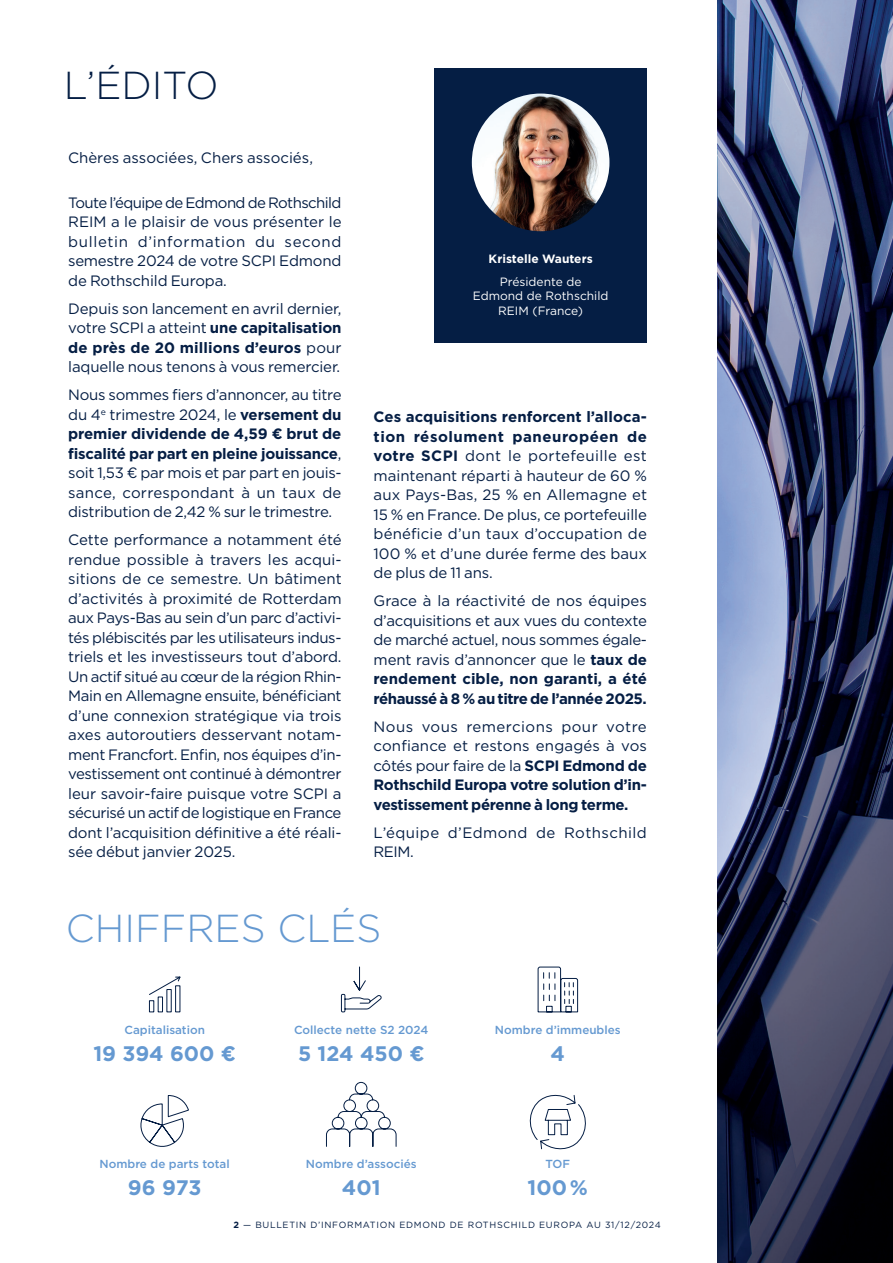
<style>
.page{position:relative;width:893px;height:1263px;background:#fff}
.page>*{position:absolute;margin:0;border:0;box-sizing:border-box;transform-origin:0 0}
.t1{font:300 39px "Gotham";color:#6599d1}
.t2{font:300 39px "Gotham";color:#051e44}
.t3{font:700 21px "Gotham";color:#6599d1}
.texte_edito_2{font:15px/19.5px "Gotham";letter-spacing:-.01em;color:#051e44;text-align:justify}
.texte_edito_2-2{font:700 15px/19.5px "Gotham";letter-spacing:-.025em;color:#051e44;text-align:justify}
.texte_edito_2-3{font:15px/19.5px "Gotham";letter-spacing:.03em;color:#051e44}
.texte_courant_justif_ok{font:15px "Gotham";color:#051e44}
.t4{font:12px/14.4px "Gotham";color:#fff;text-align:center}
.t5{font:700 12px "Gotham";color:#fff}
.t6{font:500 11.7px "Gotham";color:#6599d1}
.t7{font:9px "Gotham";letter-spacing:.08em;color:#051e44}
.s1{font-weight:700}
.s2{font-weight:400}
</style>
<div class="page">
<img style="left:718px;top:0;width:175px;height:1263px">
<div style="left:434px;top:68px;width:213px;height:274px;background:#051e44"></div>
<img style="left:472px;top:94px;width:137px;height:137px;border-radius:69px">
<svg style="left:537px;top:966px;width:41px;height:47px"></svg>
<svg style="left:341px;top:966px;width:41px;height:47px"></svg>
<svg style="left:148px;top:976px;width:33px;height:37px"></svg>
<svg style="left:529px;top:1094px;width:57px;height:56px"></svg>
<svg style="left:326px;top:1081px;width:71px;height:66px"></svg>
<svg style="left:140px;top:1095px;width:49px;height:52px"></svg>
<p class="t2" style="left:64px;top:61px;width:156px">L’ÉDITO</p>
<p class="texte_courant_justif_ok" style="left:68px;top:148px;width:246px">Chères associées, Chers associés,</p>
<p class="texte_edito_2" style="left:68px;top:192px;width:275px">Toute l’équipe de Edmond de Rothschild REIM a le plaisir de vous présenter le bulletin d’information du second semestre 2024 de votre SCPI Edmond de Rothschild Europa.</p>
<p class="texte_edito_2" style="left:68px;top:298px;width:275px">Depuis son lancement en avril dernier, votre SCPI a atteint <span class="s1">une capitalisation de près de 20 millions d’euros</span> pour laquelle nous tenons à vous remercier.</p>
<p class="texte_edito_2" style="left:68px;top:385px;width:275px">Nous sommes fiers d’annoncer, au titre du 4<sup>e</sup> trimestre 2024, le <span class="s1">versement du premier dividende de 4,59 € brut de fiscalité par part en pleine jouissance</span>, soit 1,53 € par mois et par part en jouis&shy;sance, correspondant à un taux de distribution de 2,42 % sur le trimestre.</p>
<p class="texte_edito_2" style="left:68px;top:530px;width:275px;text-align:left">Cette performance a notamment été rendue possible à travers les acqui&shy;sitions de ce semestre. Un bâtiment d’activités à proximité de Rotterdam aux Pays-Bas au sein d’un parc d’activi&shy;tés plébiscités par les utilisateurs indus&shy;triels et les investisseurs tout d’abord.<br>Un actif situé au cœur de la région Rhin-Main en Allemagne ensuite, bénéficiant d’une connexion stratégique via trois axes autoroutiers desservant notam&shy;ment Francfort. Enfin, nos équipes d’in&shy;vestissement ont continué à démontrer leur savoir-faire puisque votre SCPI a sécurisé un actif de logistique en France dont l’acquisition définitive a été réali&shy;sée début janvier 2025.</p>
<p class="t5" style="left:489px;top:251px;width:106px">Kristelle Wauters</p>
<p class="t4" style="left:473px;top:274px;width:137px">Présidente de<br>Edmond de Rothschild<br>REIM (France)</p>
<p class="texte_edito_2" style="left:374px;top:407px;width:275px"><span class="s1">Ces acquisitions renforcent l’alloca&shy;tion résolument paneuropéen de votre SCPI</span> dont le portefeuille est maintenant réparti à hauteur de 60 % aux Pays-Bas, 25 % en Allemagne et 15 % en France. De plus, ce portefeuille bénéficie d’un taux d’occupation de 100 % et d’une durée ferme des baux de plus de 11 ans.</p>
<p class="texte_edito_2" style="left:374px;top:591px;width:275px">Grace à la réactivité de nos équipes d’acquisitions et aux vues du contexte de marché actuel, nous sommes égale&shy;ment ravis d’annoncer que le <span class="s1">taux de rendement cible, non garanti, a été réhaussé à 8 % au titre de l’année 2025.</span></p>
<p class="texte_edito_2-2" style="left:374px;top:716px;width:275px"><span class="s2">Nous vous remercions pour votre confiance et restons engagés à vos côtés pour faire de la</span> SCPI Edmond de Rothschild Europa votre solution d’in&shy;vestissement pérenne à long terme.</p>
<p class="texte_edito_2-3" style="left:374px;top:822px;width:275px">L’équipe d’Edmond de Rothschild<br>REIM.</p>
<p class="t1" style="left:66px;top:903px;width:317px">CHIFFRES CLÉS</p>
<p class="t6" style="left:124px;top:1022px;width:82px">Capitalisation</p>
<p class="t3" style="left:93px;top:1040px;width:144px">19 394 600 €</p>
<p class="t6" style="left:100px;top:1156px;width:132px">Nombre de parts total</p>
<p class="t3" style="left:128px;top:1174px;width:75px">96 973</p>
<p class="t6" style="left:294px;top:1022px;width:136px">Collecte nette S2 2024</p>
<p class="t6" style="left:495px;top:1022px;width:127px">Nombre d’immeubles</p>
<p class="t3" style="left:298px;top:1040px;width:128px">5 124 450 €</p>
<p class="t3" style="left:551px;top:1040px;width:16px">4</p>
<p class="t6" style="left:306px;top:1156px;width:112px">Nombre d’associés</p>
<p class="t3" style="left:342px;top:1174px;width:40px">401</p>
<p class="t6" style="left:545px;top:1156px;width:26px">TOF</p>
<p class="t3" style="left:528px;top:1174px;width:62px">100 %</p>
<p class="t7" style="left:233px;top:1219px;width:429px"><span class="s1">2</span> — BULLETIN D’INFORMATION EDMOND DE ROTHSCHILD EUROPA AU 31/12/2024</p>
</div>
